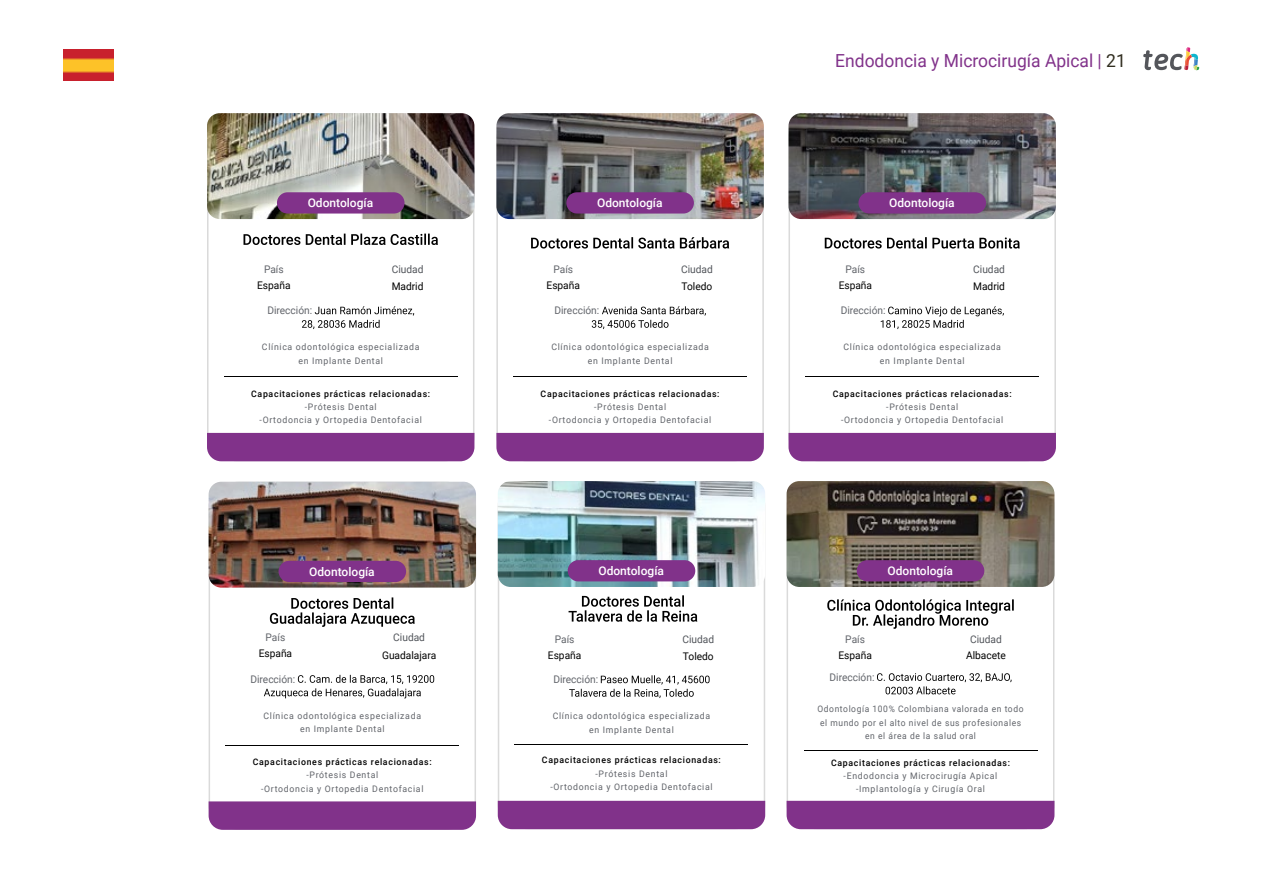
<style>
.page{position:relative;width:1263px;height:893px;background:#fff}
.page>*{position:absolute;margin:0;border:0;box-sizing:border-box;transform-origin:0 0}
.t1{font:18px "Roboto";color:#81328a}
.t2{font:500 12px "Roboto";color:#fff}
.t3{font:10.5px "Roboto";color:#61646a}
.t4{font:10.5px "Roboto";color:#000}
.t5{font:10.5px "Roboto";color:#52555b}
.t6{font:9px/13.2px "Roboto";letter-spacing:.08em;color:#61646a;text-align:center}
.t7{font:500 9px "Roboto";letter-spacing:.08em;color:#000}
.t8{font:9px/13.5px "Roboto";letter-spacing:.08em;color:#61646a;text-align:center;scale:.94 1}
.s1{color:#312e20}
</style>
<div class="page">
<svg style="left:1143px;top:47px;width:56px;height:24px"></svg>
<img style="left:64px;top:50px;width:49px;height:30px">
<svg style="left:207px;top:123px;width:268px;height:339px"></svg>
<img style="left:207px;top:113px;width:267px;height:106px">
<div style="left:277px;top:192px;width:127px;height:22px;background:#81328a;border-radius:11px"></div>
<div style="left:207px;top:433px;width:267px;height:28px;background:#81328a"></div>
<hr style="left:224px;top:377px;width:233px;height:1px;background:#000">
<svg style="left:243px;top:234px;width:195px;height:11px"></svg>
<svg style="left:302px;top:306px;width:112px;height:23px"></svg>
<svg style="left:496px;top:219px;width:268px;height:243px"></svg>
<img style="left:496px;top:113px;width:268px;height:106px">
<div style="left:566px;top:192px;width:128px;height:22px;background:#81328a;border-radius:11px"></div>
<div style="left:496px;top:433px;width:268px;height:28px;background:#81328a"></div>
<hr style="left:513px;top:377px;width:234px;height:1px;background:#000">
<svg style="left:531px;top:237px;width:198px;height:12px"></svg>
<svg style="left:592px;top:306px;width:114px;height:23px"></svg>
<svg style="left:208px;top:481px;width:269px;height:338px"></svg>
<img style="left:209px;top:482px;width:267px;height:106px">
<div style="left:279px;top:561px;width:127px;height:21px;background:#81328a;border-radius:11px"></div>
<svg style="left:209px;top:801px;width:267px;height:29px;background:#84388d"></svg>
<hr style="left:226px;top:745px;width:233px;height:1px;background:#000">
<svg style="left:270px;top:597px;width:145px;height:30px"></svg>
<svg style="left:264px;top:675px;width:170px;height:23px"></svg>
<svg style="left:497px;top:505px;width:269px;height:325px"></svg>
<img style="left:498px;top:481px;width:267px;height:106px">
<div style="left:568px;top:560px;width:127px;height:21px;background:#81328a;border-radius:11px"></div>
<div style="left:498px;top:801px;width:267px;height:28px;background:#81328a"></div>
<hr style="left:515px;top:745px;width:233px;height:1px;background:#000">
<svg style="left:568px;top:595px;width:129px;height:27px"></svg>
<svg style="left:569px;top:675px;width:141px;height:23px"></svg>
<svg style="left:788px;top:219px;width:268px;height:243px"></svg>
<img style="left:788px;top:113px;width:268px;height:106px">
<div style="left:858px;top:192px;width:128px;height:22px;background:#81328a;border-radius:11px"></div>
<div style="left:788px;top:433px;width:268px;height:28px;background:#81328a"></div>
<hr style="left:805px;top:377px;width:234px;height:1px;background:#000">
<svg style="left:825px;top:237px;width:195px;height:12px"></svg>
<svg style="left:881px;top:306px;width:123px;height:23px"></svg>
<svg style="left:786px;top:491px;width:269px;height:339px"></svg>
<img style="left:786px;top:481px;width:268px;height:106px">
<div style="left:857px;top:560px;width:127px;height:21px;background:#81328a;border-radius:11px"></div>
<div style="left:786px;top:801px;width:268px;height:28px;background:#81328a"></div>
<hr style="left:804px;top:750px;width:233px;height:1px;background:#000">
<svg style="left:827px;top:599px;width:187px;height:30px"></svg>
<svg style="left:877px;top:673px;width:134px;height:21px"></svg>
<h1 class="t1" style="left:835px;top:48px;width:292px">Endodoncia y Microcirugía Apical | <span class="s1">21</span></h1>
<h2 class="t2" style="left:308px;top:195px;width:67px">Odontología</h2>
<h2 class="t2" style="left:597px;top:195px;width:67px">Odontología</h2>
<h2 class="t2" style="left:889px;top:195px;width:67px">Odontología</h2>
<p class="t3" style="left:264px;top:261px;width:21px">País</p>
<p class="t4" style="left:257px;top:278px;width:35px">España</p>
<p class="t5" style="left:392px;top:261px;width:33px">Ciudad</p>
<p class="t4" style="left:392px;top:279px;width:33px">Madrid</p>
<p class="t3" style="left:553px;top:261px;width:21px">País</p>
<p class="t4" style="left:546px;top:278px;width:35px">España</p>
<p class="t5" style="left:681px;top:261px;width:33px">Ciudad</p>
<p class="t4" style="left:682px;top:279px;width:32px">Toledo</p>
<p class="t3" style="left:845px;top:261px;width:21px">País</p>
<p class="t4" style="left:839px;top:278px;width:35px">España</p>
<p class="t5" style="left:973px;top:261px;width:33px">Ciudad</p>
<p class="t4" style="left:973px;top:279px;width:33px">Madrid</p>
<p class="t3" style="left:267px;top:303px;width:46px">Dirección:</p>
<p class="t6" style="left:262px;top:340px;width:159px">Clínica odontológica especializada en Implante Dental</p>
<p class="t7" style="left:251px;top:387px;width:180px">Capacitaciones prácticas relacionadas:</p>
<p class="t6" style="left:260px;top:400px;width:164px">-Prótesis Dental<br>-Ortodoncia y Ortopedia Dentofacial</p>
<p class="t3" style="left:554px;top:303px;width:46px">Dirección:</p>
<p class="t6" style="left:551px;top:340px;width:159px">Clínica odontológica especializada en Implante Dental</p>
<p class="t7" style="left:541px;top:387px;width:180px">Capacitaciones prácticas relacionadas:</p>
<p class="t6" style="left:549px;top:400px;width:164px">-Prótesis Dental<br>-Ortodoncia y Ortopedia Dentofacial</p>
<p class="t3" style="left:841px;top:303px;width:46px">Dirección:</p>
<p class="t6" style="left:843px;top:340px;width:159px">Clínica odontológica especializada en Implante Dental</p>
<p class="t7" style="left:833px;top:387px;width:180px">Capacitaciones prácticas relacionadas:</p>
<p class="t6" style="left:841px;top:400px;width:164px">-Prótesis Dental<br>-Ortodoncia y Ortopedia Dentofacial</p>
<h2 class="t2" style="left:309px;top:563px;width:67px">Odontología</h2>
<h2 class="t2" style="left:598px;top:563px;width:67px">Odontología</h2>
<h2 class="t2" style="left:887px;top:563px;width:67px">Odontología</h2>
<p class="t3" style="left:266px;top:630px;width:21px">País</p>
<p class="t4" style="left:259px;top:646px;width:35px">España</p>
<p class="t5" style="left:393px;top:630px;width:33px">Ciudad</p>
<p class="t4" style="left:382px;top:648px;width:56px">Guadalajara</p>
<p class="t3" style="left:555px;top:631px;width:21px">País</p>
<p class="t4" style="left:548px;top:648px;width:35px">España</p>
<p class="t5" style="left:682px;top:631px;width:33px">Ciudad</p>
<p class="t4" style="left:683px;top:649px;width:32px">Toledo</p>
<p class="t3" style="left:845px;top:632px;width:21px">País</p>
<p class="t4" style="left:838px;top:648px;width:35px">España</p>
<p class="t5" style="left:970px;top:632px;width:33px">Ciudad</p>
<p class="t4" style="left:966px;top:648px;width:41px">Albacete</p>
<p class="t3" style="left:250px;top:672px;width:46px">Dirección:</p>
<p class="t6" style="left:264px;top:708px;width:159px">Clínica odontológica especializada en Implante Dental</p>
<p class="t7" style="left:253px;top:755px;width:180px">Capacitaciones prácticas relacionadas:</p>
<p class="t6" style="left:261px;top:768px;width:164px">-Prótesis Dental<br>-Ortodoncia y Ortopedia Dentofacial</p>
<p class="t3" style="left:553px;top:672px;width:46px">Dirección:</p>
<p class="t6" style="left:553px;top:709px;width:159px">Clínica odontológica especializada en Implante Dental</p>
<p class="t7" style="left:542px;top:754px;width:180px">Capacitaciones prácticas relacionadas:</p>
<p class="t6" style="left:550px;top:766px;width:164px">-Prótesis Dental<br>-Ortodoncia y Ortopedia Dentofacial</p>
<p class="t3" style="left:829px;top:670px;width:46px">Dirección:</p>
<p class="t8" style="left:817px;top:702px;width:221px">Odontología 100% Colombiana valorada en todo el mundo por el alto nivel de sus profesionales en el área de la salud oral</p>
<p class="t7" style="left:831px;top:756px;width:180px">Capacitaciones prácticas relacionadas:</p>
<p class="t6" style="left:844px;top:769px;width:155px">-Endodoncia y Microcirugía Apical -Implantología y Cirugía Oral</p>
</div>
